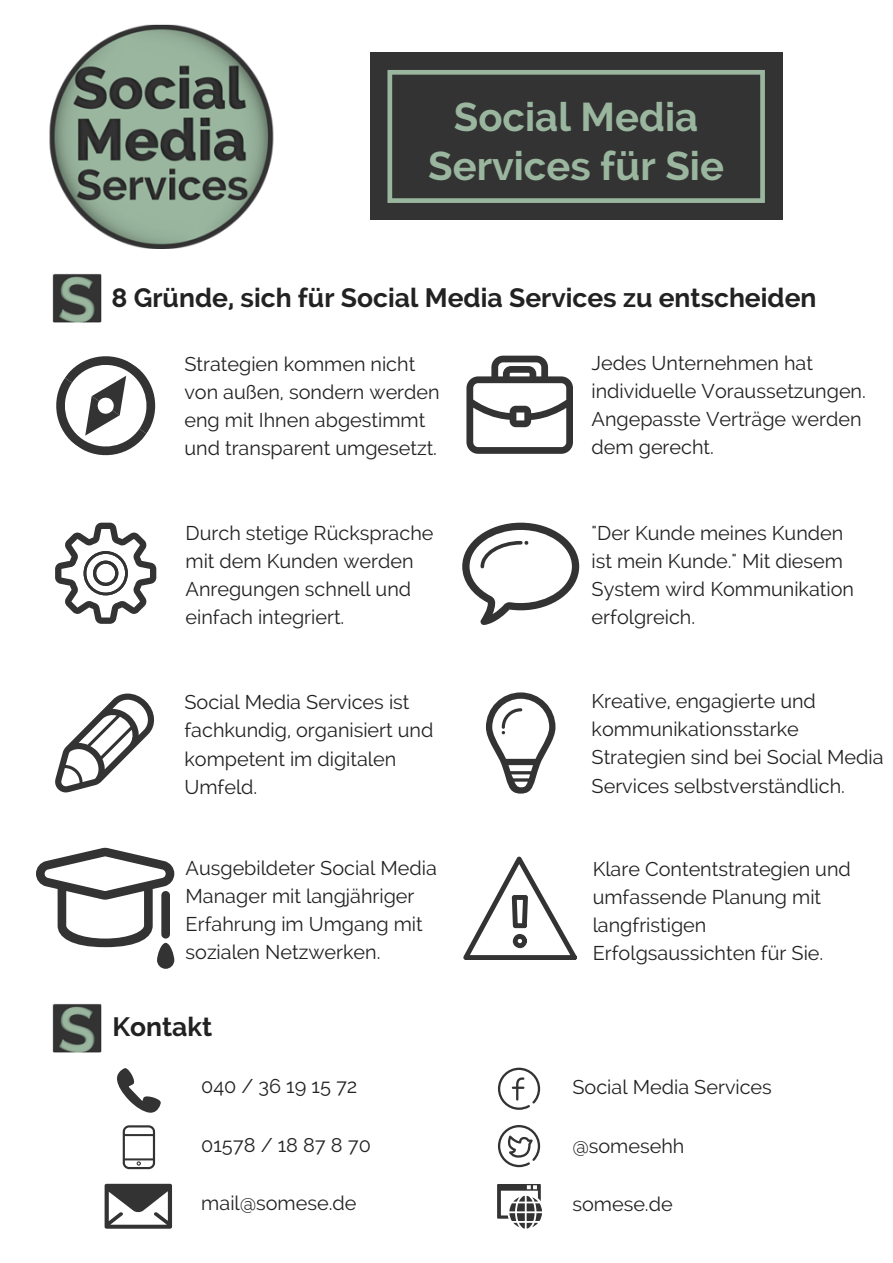
<style>
.page{position:relative;width:893px;height:1263px;background:#fff}
.page>*{position:absolute;margin:0;border:0;box-sizing:border-box;transform-origin:0 0}
.t1{font:700 39.9px/48.3px "Raleway";color:#9ab69f;text-align:center}
.t2{font:700 26.4px "Raleway";color:#222}
.t3{font:19.8px/28px "Raleway";color:#222}
</style>
<div class="page">
<img style="left:49px;top:24px;width:225px;height:224px">
<img style="left:52px;top:1003px;width:50px;height:50px">
<div style="left:370px;top:53px;width:412px;height:167px;background:#333"></div>
<svg style="left:387px;top:70px;width:377px;height:133px"></svg>
<img style="left:52px;top:273px;width:50px;height:50px">
<svg style="left:123px;top:1125px;width:32px;height:44px"></svg>
<svg style="left:498px;top:1067px;width:42px;height:43px"></svg>
<svg style="left:498px;top:1125px;width:42px;height:42px"></svg>
<svg style="left:105px;top:1183px;width:67px;height:45px"></svg>
<svg style="left:497px;top:1184px;width:45px;height:44px"></svg>
<svg style="left:117px;top:1068px;width:44px;height:44px"></svg>
<svg style="left:56px;top:356px;width:100px;height:100px"></svg>
<svg style="left:55px;top:523px;width:101px;height:101px"></svg>
<svg style="left:55px;top:693px;width:99px;height:99px"></svg>
<svg style="left:36px;top:848px;width:138px;height:99px"></svg>
<div style="left:161px;top:891px;width:9px;height:47px;background:#333;border-radius:4px"></div>
<div style="left:157px;top:943px;width:17px;height:26px;background:#333;border-radius:9px"></div>
<svg style="left:466px;top:356px;width:107px;height:98px"></svg>
<svg style="left:462px;top:523px;width:117px;height:102px"></svg>
<svg style="left:486px;top:692px;width:69px;height:101px"></svg>
<svg style="left:463px;top:856px;width:114px;height:104px"></svg>
<h1 class="t1" style="left:428px;top:93px;width:297px">Social Media<br>Services für Sie</h1>
<h2 class="t2" style="left:111px;top:282px;width:706px">8 Gründe, sich für Social Media Services zu entscheiden</h2>
<p class="t3" style="left:184px;top:350px;width:257px">Strategien kommen nicht von außen, sondern werden eng mit Ihnen abgestimmt und transparent umgesetzt.</p>
<p class="t3" style="left:591px;top:349px;width:276px">Jedes Unternehmen hat individuelle Voraussetzungen.<br>Angepasste Verträge werden dem gerecht.</p>
<p class="t3" style="left:185px;top:518px;width:249px">Durch stetige Rücksprache mit dem Kunden werden<br>Anregungen schnell und einfach integriert.</p>
<p class="t3" style="left:591px;top:518px;width:264px">"Der Kunde meines Kunden ist mein Kunde." Mit diesem<br>System wird Kommunikation erfolgreich.</p>
<p class="t3" style="left:184px;top:688px;width:250px">Social Media Services ist fachkundig, organisiert und kompetent im digitalen<br>Umfeld.</p>
<p class="t3" style="left:591px;top:687px;width:293px">Kreative, engagierte und kommunikationsstarke<br>Strategien sind bei Social Media<br>Services selbstverständlich.</p>
<p class="t3" style="left:185px;top:853px;width:253px">Ausgebildeter Social Media<br>Manager mit langjähriger<br>Erfahrung im Umgang mit sozialen Netzwerken.</p>
<p class="t3" style="left:592px;top:854px;width:260px">Klare Contentstrategien und umfassende Planung mit langfristigen<br>Erfolgsaussichten für Sie.</p>
<h2 class="t2" style="left:112px;top:1011px;width:101px">Kontakt</h2>
<p class="t3" style="left:201px;top:1072px;width:158px">040 / 36 19 15 72</p>
<p class="t3" style="left:572px;top:1073px;width:201px">Social Media Services</p>
<p class="t3" style="left:201px;top:1130px;width:171px">01578 / 18 87 8 70</p>
<p class="t3" style="left:572px;top:1132px;width:113px">@somesehh</p>
<p class="t3" style="left:201px;top:1189px;width:157px">mail@somese.de</p>
<p class="t3" style="left:572px;top:1190px;width:102px">somese.de</p>
</div>
